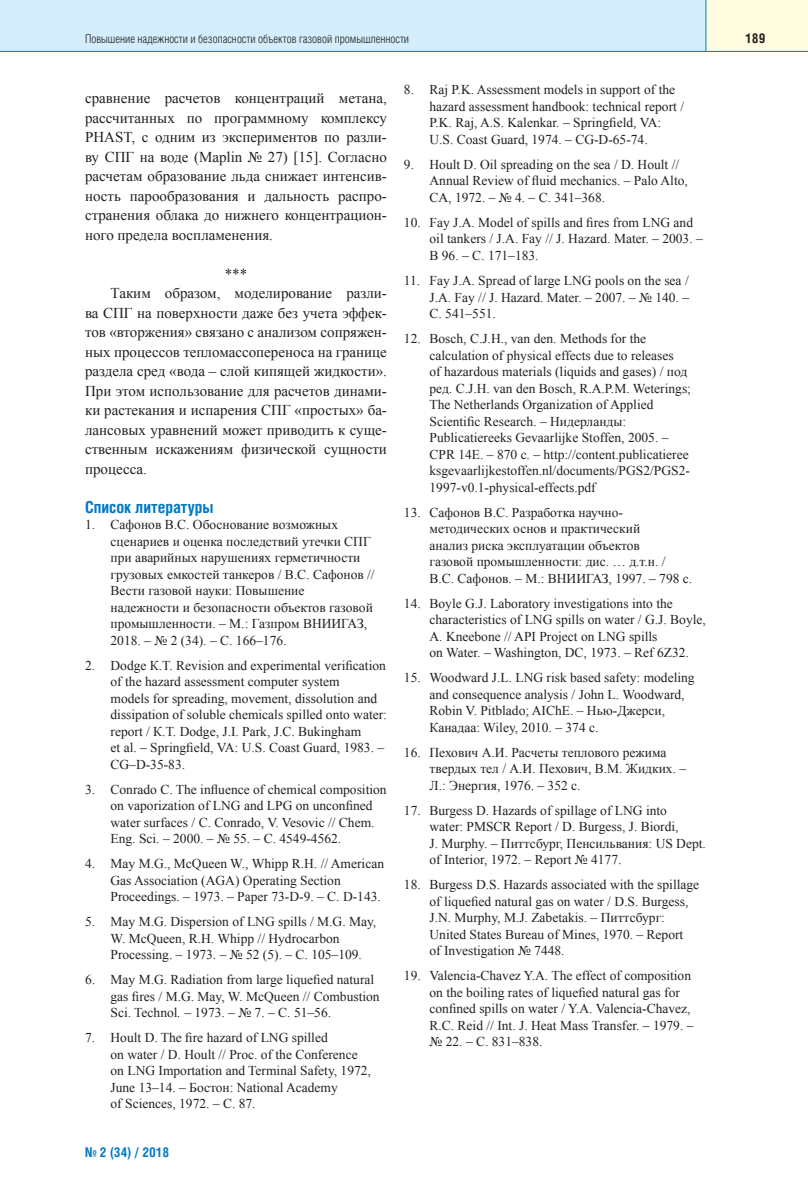
<style>
.page{position:relative;width:808px;height:1191px;background:#fff}
.page>*{position:absolute;margin:0;border:0;box-sizing:border-box;transform-origin:0 0}
.t1{font:700 16.5px "Helios Cond";color:#0079c2}
.t2{font:15px/19.5px "Times New Roman";color:#231f20;text-align:justify}
.t3{font:13.5px/16.5px "Times New Roman";color:#231f20}
.t4{font:700 13.5px "Helios Cond";color:#0079c2}
.t5{font:700 13.5px "Helios Cond";color:#231f20}
.t6{font:300 12px "Helios Cond";color:#231f20}
.s1{font-style:italic}
</style>
<div class="page">
<div style="left:0;top:0;width:706px;height:51px;background:#d4effb"></div>
<div style="left:706px;top:0;width:102px;height:51px;background:#fffce0"></div>
<hr style="left:0;top:51px;width:808px;height:1px;background:#0079c2">
<hr style="left:705px;top:0;width:1px;height:51px;background:#0079c2">
<p class="t6" style="left:85px;top:34px;width:326px">Повышение надежности и безопасности объектов газовой промышленности</p>
<p class="t5" style="left:745px;top:33px;width:21px">189</p>
<p class="t2" style="left:85px;top:88px;width:303px">сравнение расчетов концентраций метана, рассчитанных по программному комплексу PHAST, с одним из экспериментов по разли&shy;ву СПГ на воде (Maplin № 27) [15]. Согласно расчетам образование льда снижает интенсив&shy;ность парообразования и дальность распро&shy;странения облака до нижнего концентрацион&shy;ного предела воспламенения.</p>
<p class="t2" style="left:225px;top:264px;width:24px">***</p>
<p class="t2" style="left:111px;top:283px;width:278px">Таким образом, моделирование разли-</p>
<p class="t2" style="left:85px;top:303px;width:303px">ва СПГ на поверхности даже без учета эффек-</p>
<p class="t2" style="left:85px;top:322px;width:303px">тов «вторжения» связано с анализом сопряжен-</p>
<p class="t2" style="left:85px;top:342px;width:303px">ных процессов тепломассопереноса на границе</p>
<p class="t2" style="left:85px;top:361px;width:303px">раздела сред «вода – слой кипящей жидкости».</p>
<p class="t2" style="left:85px;top:381px;width:303px">При этом использование для расчетов динами-</p>
<p class="t2" style="left:85px;top:400px;width:303px">ки растекания и испарения СПГ «простых» ба-</p>
<p class="t2" style="left:85px;top:420px;width:303px">лансовых уравнений может приводить к суще-</p>
<p class="t2" style="left:85px;top:439px;width:303px">ственным искажениям физической сущности</p>
<p class="t2" style="left:85px;top:459px;width:63px">процесса.</p>
<p class="t1" style="left:85px;top:501px;width:130px">Список литературы</p>
<p class="t3" style="left:111px;top:516px;width:266px;text-indent:-26px">1. Сафонов В.С. Обоснование возможных сценариев и оценка последствий утечки СПГ при аварийных нарушениях герметичности грузовых емкостей танкеров / В.С. Сафонов // Вести газовой науки: Повышение надежности и безопасности объектов газовой промышленности. – М.: Газпром ВНИИГАЗ, 2018. – № 2 (34). – С. 166–176.</p>
<p class="t3" style="left:111px;top:657px;width:278px;text-indent:-26px">2. Dodge К.T. Revision and experimental verification of the hazard assessment computer system<br>models for spreading, movement, dissolution and dissipation of soluble chemicals spilled onto water: report / К.T. Dodge, J.I. Park, J.C. Bukingham<br>et al. – Springfield, VA: U.S. Coast Guard, 1983. – CG–D-35-83.</p>
<p class="t3" style="left:111px;top:781px;width:278px;text-indent:-26px">3. Conrado C. The influence of chemical composition on vaporization of LNG and LPG on unconfined water surfaces / C. Conrado, V. Vesovic // Chem.<br>Eng. Sci. – 2000. – № 55. – С. 4549-4562.</p>
<p class="t3" style="left:111px;top:855px;width:275px;text-indent:-26px">4. May M.G., McQueen W., Whipp R.H. // American<br>Gas Association (AGA) Operating Section<br>Proceedings. – 1973. – Paper 73-D-9. – С. D-143.</p>
<p class="t3" style="left:111px;top:913px;width:267px;text-indent:-26px">5. May M.G. Dispersion of LNG spills / M.G. May,<br>W. McQueen, R.H. Whipp // Hydrocarbon<br>Processing. – 1973. – № 52 (5). – С. 105–109.</p>
<p class="t3" style="left:111px;top:971px;width:271px;text-indent:-26px">6. May M.G. Radiation from large liquefied natural gas fires / M.G. May, W. McQueen // Combustion<br>Sci. Technol<span class="s1">.</span> – 1973. – № 7. – С. 51–56.</p>
<p class="t3" style="left:111px;top:1029px;width:262px;text-indent:-26px">7. Hoult D. The fire hazard of LNG spilled<br>on water / D. Hoult // Proc. of the Conference on LNG Importation and Terminal Safety, 1972, June 13–14. – Бостон: National Academy<br>of Sciences, 1972. – C. 87.</p>
<p class="t4" style="left:85px;top:1147px;width:86px">№ 2 (34) / 2018</p>
<p class="t3" style="left:429px;top:82px;width:256px;text-indent:-26px">8. Raj P.K. Assessment models in support of the hazard assessment handbook: technical report / P.K. Raj, A.S. Kalenkar. – Springfield, VA:<br>U.S. Coast Guard, 1974. – CG-D-65-74.</p>
<p class="t3" style="left:429px;top:156px;width:260px;text-indent:-26px">9. Hoult D. Oil spreading on the sea / D. Hoult //<br>Annual Review of fluid mechanics. – Palo Alto,<br>CA, 1972. – № 4. – С. 341–368.</p>
<p class="t3" style="left:429px;top:214px;width:275px;text-indent:-26px">10. Fay J.A. Model of spills and fires from LNG and oil tankers / J.A. Fay // J. Hazard. Mater. – 2003. –<br>B 96. – С. 171–183.</p>
<p class="t3" style="left:429px;top:272px;width:261px;text-align:justify;text-indent:-26px">11. Fay J.A. Spread of large LNG pools on the sea / J.A. Fay // J. Hazard. Mater. – 2007. – № 140. – С. 541–551.</p>
<p class="t3" style="left:429px;top:330px;width:263px;text-indent:-26px">12. Bosch, C.J.H., van den. Methods for the calculation of physical effects due to releases<br>of hazardous materials (liquids and gases) / под ред. C.J.H. van den Bosch, R.A.P.M. Weterings; The Netherlands Organization of Applied Scientific Research. – Нидерланды:<br>Publicatiereeks Gevaarlijke Stoffen, 2005. – CPR 14E. – 870 с. – http://content.publicatieree ksgevaarlijkestoffen.nl/documents/PGS2/PGS2- 1997-v0.1-physical-effects.pdf</p>
<p class="t3" style="left:429px;top:504px;width:264px;text-indent:-26px">13. Сафонов В.С. Разработка научно&shy;методических основ и практический<br>анализ риска эксплуатации объектов<br>газовой промышленности: дис. … д.т.н. / В.С. Сафонов. – М.: ВНИИГАЗ, 1997. – 798 с.</p>
<p class="t3" style="left:429px;top:595px;width:278px;text-indent:-26px">14. Boyle G.J. Laboratory investigations into the characteristics of LNG spills on water / G.J. Boyle, A. Kneebone // API Project on LNG spills<br>on Water. – Washington, DC, 1973. – Ref 6Z32.</p>
<p class="t3" style="left:429px;top:669px;width:267px;text-indent:-26px">15. Woodward J.L. LNG risk based safety: modeling and consequence analysis / John L. Woodward, Robin V. Pitblado; AIChE. – Нью-Джерси, Канадаa: Wiley, 2010. – 374 c.</p>
<p class="t3" style="left:429px;top:744px;width:258px;text-indent:-26px">16. Пехович А.И. Расчеты теплового режима твердых тел / А.И. Пехович, В.М. Жидких. –<br>Л.: Энергия, 1976. – 352 с.</p>
<p class="t3" style="left:429px;top:802px;width:278px;text-indent:-26px">17. Burgess D. Hazards of spillage of LNG into<br>water: PMSCR Report / D. Burgess, J. Biordi,<br>J. Murphy. – Питтсбург, Пенсильвания: US Dept. of Interior, 1972. – Report № 4177.</p>
<p class="t3" style="left:429px;top:876px;width:271px;text-indent:-26px">18. Burgess D.S. Hazards associated with the spillage of liquefied natural gas on water / D.S. Burgess, J.N. Murphy, M.J. Zabetakis. – Питтсбург:<br>United States Bureau of Mines, 1970. – Report<br>of Investigation № 7448.</p>
<p class="t3" style="left:429px;top:967px;width:266px;text-indent:-26px">19. Valencia-Chavez Y.A. The effect of composition on the boiling rates of liquefied natural gas for confined spills on water / Y.A. Valencia-Chavez, R.C. Reid // Int. J. Heat Mass Transfer. – 1979. – № 22. – С. 831–838.</p>
</div>
